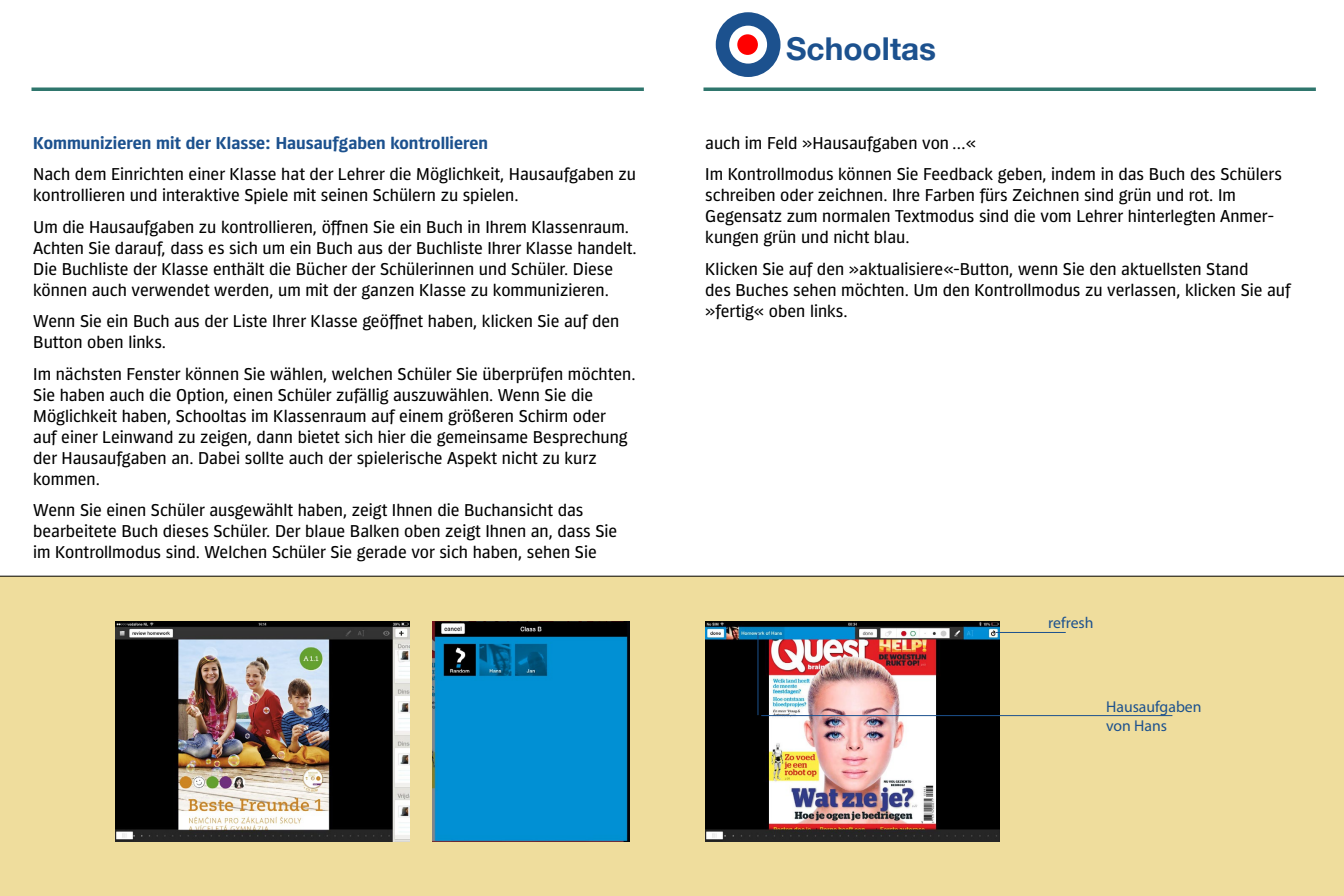
<style>
.page{position:relative;width:1344px;height:896px;background:#fff}
.page>*{position:absolute;margin:0;border:0;box-sizing:border-box;transform-origin:0 0}
.t1{font:700 31.5px "Helvetica Neue";color:#1c518e}
.text{font:17.5px/21px "Forward Sans";color:#000}
.Ue2{font:700 17.5px "Forward Sans";color:#1c518e}
.BU{font:15.75px "Myriad Pro";color:#1c518e}
</style>
<div class="page">
<hr style="left:32px;top:88px;width:612px;height:3px;background:#2f766d">
<hr style="left:704px;top:88px;width:612px;height:3px;background:#2f766d">
<div style="left:716px;top:12px;width:64px;height:65px;background:#1c518e;border-radius:50%"></div>
<div style="left:729px;top:26px;width:38px;height:38px;background:#fff;border-radius:50%"></div>
<div style="left:737px;top:34px;width:21px;height:21px;background:#f00;border-radius:50%"></div>
<div style="left:0;top:576px;width:1344px;height:320px;background:#efdd9d"></div>
<img style="left:116px;top:621px;width:294px;height:221px">
<img style="left:433px;top:621px;width:197px;height:221px">
<img style="left:705px;top:621px;width:295px;height:221px">
<hr style="left:996px;top:632px;width:70px;height:1px;background:#1c518e">
<hr style="left:761px;top:715px;width:411px;height:1px;background:#1c518e">
<hr style="left:758px;top:633px;width:1px;height:82px;background:#1c518e">
<p class="Ue2" style="left:33px;top:133px;width:456px">Kommunizieren mit der Klasse: Hausaufgaben kontrollieren</p>
<p class="text" style="left:33px;top:163px;width:604px">Nach dem Einrichten einer Klasse hat der Lehrer die Möglichkeit, Hausaufgaben zu kontrollieren und interaktive Spiele mit seinen Schülern zu spielen.</p>
<p class="text" style="left:33px;top:215px;width:605px">Um die Hausaufgaben zu kontrollieren, öffnen Sie ein Buch in Ihrem Klassenraum.<br>Achten Sie darauf, dass es sich um ein Buch aus der Buchliste Ihrer Klasse handelt.<br>Die Buchliste der Klasse enthält die Bücher der Schülerinnen und Schüler. Diese können auch verwendet werden, um mit der ganzen Klasse zu kommunizieren.</p>
<p class="text" style="left:33px;top:310px;width:588px">Wenn Sie ein Buch aus der Liste Ihrer Klasse geöffnet haben, klicken Sie auf den<br>Button oben links.</p>
<p class="text" style="left:33px;top:362px;width:604px">Im nächsten Fenster können Sie wählen, welchen Schüler Sie überprüfen möchten.<br>Sie haben auch die Option, einen Schüler zufällig auszuwählen. Wenn Sie die Möglichkeit haben, Schooltas im Klassenraum auf einem größeren Schirm oder<br>auf einer Leinwand zu zeigen, dann bietet sich hier die gemeinsame Besprechung der Hausaufgaben an. Dabei sollte auch der spielerische Aspekt nicht zu kurz kommen.</p>
<p class="text" style="left:33px;top:499px;width:586px">Wenn Sie einen Schüler ausgewählt haben, zeigt Ihnen die Buchansicht das bearbeitete Buch dieses Schüler. Der blaue Balken oben zeigt Ihnen an, dass Sie im Kontrollmodus sind. Welchen Schüler Sie gerade vor sich haben, sehen Sie</p>
<h1 class="t1" style="left:786px;top:24px;width:151px">Schooltas</h1>
<p class="text" style="left:705px;top:131px;width:273px">auch im Feld »Hausaufgaben von …«</p>
<p class="text" style="left:705px;top:163px;width:578px">Im Kontrollmodus können Sie Feedback geben, indem in das Buch des Schülers schreiben oder zeichnen. Ihre Farben fürs Zeichnen sind grün und rot. Im Gegensatz zum normalen Textmodus sind die vom Lehrer hinterlegten Anmer&shy;kungen grün und nicht blau.</p>
<p class="text" style="left:705px;top:257px;width:587px">Klicken Sie auf den »aktualisiere«-Button, wenn Sie den aktuellsten Stand<br>des Buches sehen möchten. Um den Kontrollmodus zu verlassen, klicken Sie auf »fertig« oben links.</p>
<p class="BU" style="left:1048px;top:613px;width:47px">refresh</p>
<p class="BU" style="left:1106px;top:697px;width:97px">Hausaufgaben</p>
<p class="BU" style="left:1106px;top:716px;width:62px">von Hans</p>
</div>
